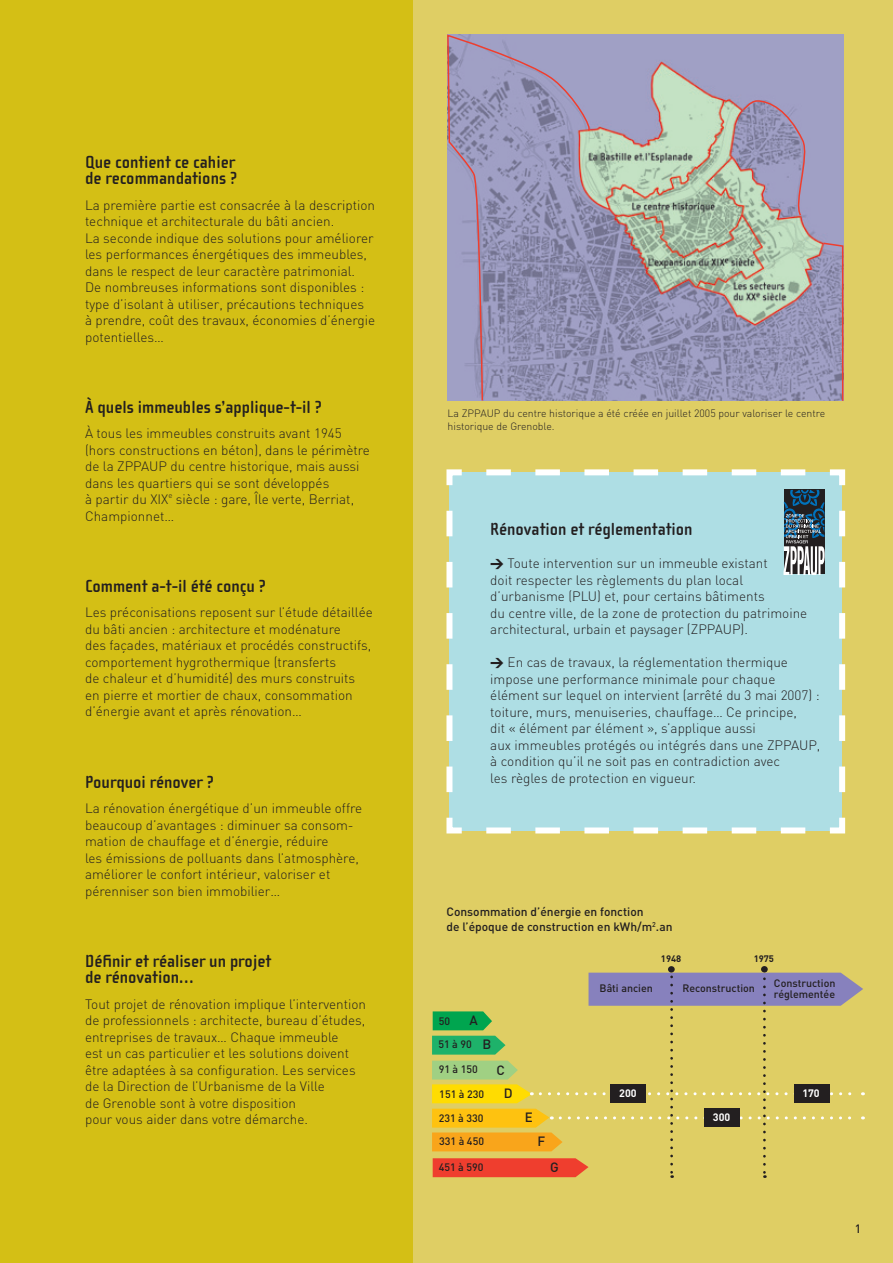
<style>
.page{position:relative;width:893px;height:1263px;background:#fff}
.page>*{position:absolute;margin:0;border:0;box-sizing:border-box;transform-origin:0 0}
.t1{font:700 18px/16.5px "Cholla Sans";color:#231f20}
.t2{font:300 13.5px/16.5px "DIN";color:#231f20}
.t3{font:500 13.35px "DIN";color:#231f20}
.t4{font:500 12px/15px "DIN";color:#231f20}
.t5{font:500 10.65px/10.6px "DIN";color:#231f20}
.t6{font:700 10.65px "DIN";color:#fff}
.t7{font:300 10.5px/13.5px "DIN";color:#231f20}
.t8{font:700 9.3px "DIN";color:#231f20}
.s1{font-weight:900}
.s2{font-size:13.35px}
</style>
<div class="page">
<div style="left:412px;top:0;width:481px;height:1263px;background:#dfce64"></div>
<div style="left:0;top:0;width:412px;height:1263px;background:#d4bf15"></div>
<div style="left:446px;top:469px;width:400px;height:365px;background:#aedee4"></div>
<img style="left:448px;top:35px;width:395px;height:366px">
<svg style="left:447px;top:36px;width:146px;height:365px;background:#9895b6"></svg>
<svg style="left:742px;top:99px;width:70px;height:118px;background:#a09ab4"></svg>
<svg style="left:822px;top:242px;width:22px;height:159px;background:#9a8dac"></svg>
<svg style="left:783px;top:490px;width:41px;height:84px;background:#556774"></svg>
<svg style="left:432px;top:967px;width:431px;height:211px"></svg>
<div style="left:704px;top:1108px;width:36px;height:19px;background:#231f20"></div>
<div style="left:794px;top:1084px;width:35px;height:19px;background:#231f20"></div>
<div style="left:610px;top:1084px;width:36px;height:19px;background:#231f20"></div>
<p class="t1" style="left:85px;top:154px;width:154px">Que contient ce cahier de recommandations ?</p>
<p class="t2" style="left:85px;top:196px;width:292px">La première partie est consacrée à la description technique et architecturale du bâti ancien.<br>La seconde indique des solutions pour améliorer les performances énergétiques des immeubles, dans le respect de leur caractère patrimonial.<br>De nombreuses informations sont disponibles : type d’isolant à utiliser, précautions techniques<br>à prendre, coût des travaux, économies d’énergie potentielles…</p>
<p class="t1" style="left:85px;top:399px;width:238px">À quels immeubles s’applique-t-il ?</p>
<p class="t2" style="left:85px;top:425px;width:286px">À tous les immeubles construits avant 1945 (hors constructions en béton), dans le périmètre de la ZPPAUP du centre historique, mais aussi dans les quartiers qui se sont développés<br>à partir du XIX<sup>e</sup> siècle : gare, Île verte, Berriat, Championnet…</p>
<p class="t1" style="left:85px;top:578px;width:182px">Comment a-t-il été conçu ?</p>
<p class="t2" style="left:85px;top:604px;width:289px">Les préconisations reposent sur l’étude détaillée du bâti ancien : architecture et modénature<br>des façades, matériaux et procédés constructifs, comportement hygrothermique (transferts<br>de chaleur et d’humidité) des murs construits en pierre et mortier de chaux, consommation d’énergie avant et après rénovation…</p>
<p class="t1" style="left:85px;top:774px;width:130px">Pourquoi rénover ?</p>
<p class="t2" style="left:85px;top:800px;width:279px">La rénovation énergétique d’un immeuble offre beaucoup d’avantages : diminuer sa consom&shy;mation de chauffage et d’énergie, réduire<br>les émissions de polluants dans l’atmosphère, améliorer le confort intérieur, valoriser et pérenniser son bien immobilier…</p>
<p class="t1" style="left:85px;top:953px;width:188px">Définir et réaliser un projet de rénovation…</p>
<p class="t2" style="left:85px;top:995px;width:283px">Tout projet de rénovation implique l’intervention de professionnels : architecte, bureau d’études, entreprises de travaux… Chaque immeuble<br>est un cas particulier et les solutions doivent être adaptées à sa configuration. Les services de la Direction de l’Urbanisme de la Ville<br>de Grenoble sont à votre disposition<br>pour vous aider dans votre démarche.</p>
<p class="t7" style="left:448px;top:406px;width:379px">La ZPPAUP du centre historique a été créée en juillet 2005 pour valoriser le centre historique de Grenoble.</p>
<p class="t1" style="left:490px;top:521px;width:204px">Rénovation et réglementation</p>
<p class="t2" style="left:490px;top:555px;width:318px"><span class="s1">&gt;</span> Toute intervention sur un immeuble existant<br>doit respecter les règlements du plan local d’urbanisme (PLU) et, pour certains bâtiments<br>du centre ville, de la zone de protection du patrimoine architectural, urbain et paysager (ZPPAUP).</p>
<p class="t2" style="left:490px;top:654px;width:332px"><span class="s1">&gt;</span> En cas de travaux, la réglementation thermique impose une performance minimale pour chaque élément sur lequel on intervient (arrêté du 3 mai 2007) : toiture, murs, menuiseries, chauffage… Ce principe,<br>dit « élément par élément », s’applique aussi<br>aux immeubles protégés ou intégrés dans une ZPPAUP, à condition qu’il ne soit pas en contradiction avec<br>les règles de protection en vigueur.</p>
<p class="t4" style="left:446px;top:903px;width:227px">Consommation d’énergie en fonction<br>de l’époque de construction en kWh/m<sup>2</sup>.an</p>
<p class="t8" style="left:661px;top:953px;width:22px">1948</p>
<p class="t8" style="left:754px;top:953px;width:22px">1975</p>
<p class="t5" style="left:439px;top:1015px;width:13px">50</p>
<p class="t3" style="left:470px;top:1012px;width:10px">A</p>
<p class="t5" style="left:439px;top:1064px;width:41px">91 à 150</p>
<p class="t3" style="left:496px;top:1061px;width:10px">C</p>
<p class="t5" style="left:438px;top:1038px;width:55px">51 à 90 <span class="s2">B</span></p>
<p class="t5" style="left:439px;top:1088px;width:46px">151 à 230</p>
<p class="t3" style="left:504px;top:1085px;width:10px">D</p>
<p class="t5" style="left:439px;top:1112px;width:46px">231 à 330</p>
<p class="t3" style="left:525px;top:1109px;width:10px">E</p>
<p class="t5" style="left:439px;top:1135px;width:46px">331 à 450</p>
<p class="t3" style="left:537px;top:1132px;width:9px">F</p>
<p class="t5" style="left:439px;top:1162px;width:46px">451 à 590</p>
<p class="t3" style="left:550px;top:1158px;width:10px">G</p>
<p class="t5" style="left:600px;top:982px;width:55px">Bâti ancien</p>
<p class="t5" style="left:682px;top:982px;width:74px">Reconstruction</p>
<p class="t5" style="left:774px;top:977px;width:63px">Construction réglementée</p>
<p class="t6" style="left:619px;top:1086px;width:19px">200</p>
<p class="t6" style="left:802px;top:1086px;width:19px">170</p>
<p class="t6" style="left:713px;top:1110px;width:19px">300</p>
<p class="t4" style="left:855px;top:1220px;width:8px">1</p>
</div>
